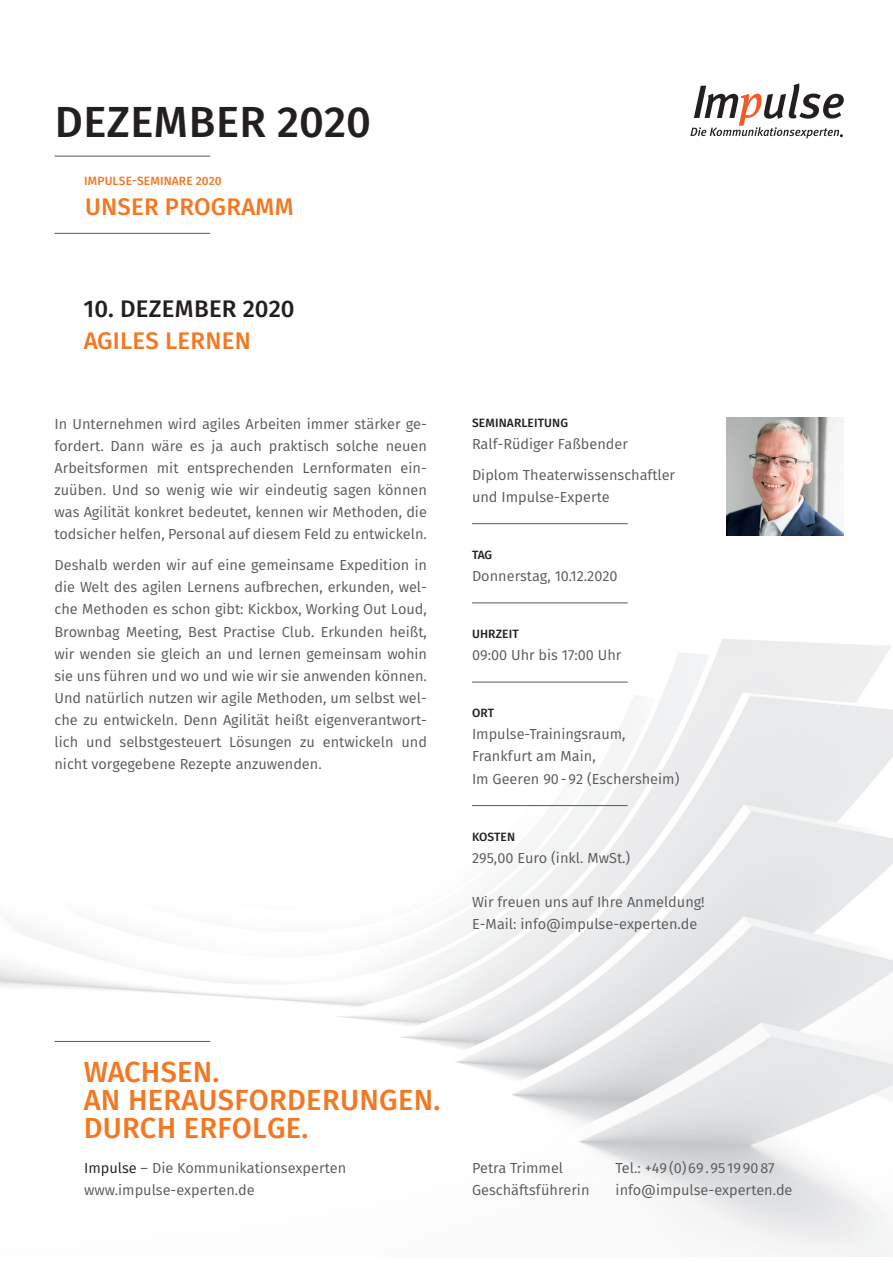
<style>
.page{position:relative;width:893px;height:1263px;background:#fff}
.page>*{position:absolute;margin:0;border:0;box-sizing:border-box;transform-origin:0 0}
.t1{font:500 43.5px "Fira Sans";letter-spacing:.01em;color:#231f20}
.t2{font:500 29.1px/27.8px "Fira Sans";letter-spacing:.01em;color:#f47721}
.t3{font:500 24px "Fira Sans";letter-spacing:.01em;color:#f47721}
.t4{font:500 24px "Fira Sans";letter-spacing:.01em;color:#231f20}
.t5{font:14.55px/22.2px "Fira Sans";color:#57585a}
.t6{font:500 12px "Fira Sans";letter-spacing:.01em;color:#231f20}
.t7{font:500 12px "Fira Sans";letter-spacing:.01em;color:#f47721}
.s1{color:#231f20}
</style>
<div class="page">
<svg style="left:690px;top:83px;width:154px;height:55px"></svg>
<hr style="left:472px;top:523px;width:156px;height:1px;background:#57585a">
<hr style="left:472px;top:603px;width:156px;height:1px;background:#57585a">
<hr style="left:472px;top:682px;width:156px;height:1px;background:#57585a">
<hr style="left:472px;top:805px;width:156px;height:1px;background:#57585a">
<img style="left:726px;top:418px;width:118px;height:117px">
<hr style="left:54px;top:1041px;width:156px;height:1px;background:#57585a">
<hr style="left:54px;top:233px;width:156px;height:1px;background:#57585a">
<hr style="left:54px;top:156px;width:156px;height:1px;background:#57585a">
<h1 class="t1" style="left:55px;top:91px;width:318px">DEZEMBER 2020</h1>
<p class="t7" style="left:84px;top:172px;width:139px">IMPULSE-SEMINARE 2020</p>
<h3 class="t3" style="left:85px;top:190px;width:210px">UNSER PROGRAMM</h3>
<h3 class="t4" style="left:84px;top:292px;width:213px">10. DEZEMBER 2020</h3>
<h3 class="t3" style="left:84px;top:323px;width:169px">AGILES LERNEN</h3>
<p class="t5" style="left:54px;top:412px;width:374px;text-align:justify">In Unternehmen wird agiles Arbeiten immer stärker ge&shy;fordert. Dann wäre es ja auch praktisch solche neuen Arbeitsformen mit entsprechenden Lernformaten ein&shy;zuüben. Und so wenig wie wir eindeutig sagen können was Agilität konkret bedeutet, kennen wir Methoden, die todsicher helfen, Personal auf diesem Feld zu entwickeln.</p>
<p class="t5" style="left:54px;top:554px;width:374px;text-align:justify">Deshalb werden wir auf eine gemeinsame Expedition in die Welt des agilen Lernens aufbrechen, erkunden, wel&shy;che Methoden es schon gibt: Kickbox, Working Out Loud, Brownbag Meeting, Best Practise Club. Erkunden heißt, wir wenden sie gleich an und lernen gemeinsam wohin sie uns führen und wo und wie wir sie anwenden können.<br>Und natürlich nutzen wir agile Methoden, um selbst wel&shy;che zu entwickeln. Denn Agilität heißt eigenverantwort&shy;lich und selbstgesteuert Lösungen zu entwickeln und nicht vorgegebene Rezepte anzuwenden.</p>
<p class="t6" style="left:472px;top:414px;width:98px">SEMINARLEITUNG</p>
<p class="t5" style="left:472px;top:428px;width:205px;line-height:30.6px">Ralf-Rüdiger Faßbender<br>Diplom Theaterwissenschaftler</p>
<p class="t5" style="left:472px;top:485px;width:139px">und Impulse-Experte</p>
<p class="t6" style="left:472px;top:546px;width:22px">TAG</p>
<p class="t5" style="left:472px;top:565px;width:147px">Donnerstag, 10.12.2020</p>
<p class="t6" style="left:472px;top:625px;width:48px">UHRZEIT</p>
<p class="t5" style="left:472px;top:644px;width:151px">09:00 Uhr bis 17:00 Uhr</p>
<p class="t6" style="left:472px;top:704px;width:24px">ORT</p>
<p class="t5" style="left:472px;top:723px;width:209px">Impulse-Trainingsraum,<br>Frankfurt am Main,<br>Im Geeren 90-92 (Eschersheim)</p>
<p class="t6" style="left:472px;top:828px;width:45px">KOSTEN</p>
<p class="t5" style="left:472px;top:847px;width:160px">295,00 Euro (inkl. MwSt.)</p>
<p class="t5" style="left:472px;top:891px;width:234px">Wir freuen uns auf Ihre Anmeldung!<br>E-Mail: info@impulse-experten.de</p>
<h2 class="t2" style="left:84px;top:1058px;width:358px">WACHSEN.<br>AN HERAUSFORDERUNGEN.<br>DURCH ERFOLGE.</h2>
<p class="t5" style="left:84px;top:1156px;width:264px"><span class="s1">Impulse</span> – Die Kommunikationsexperten www.impulse-experten.de</p>
<p class="t5" style="left:616px;top:1156px;width:178px">Tel.: +49(0)69.95 199087 info@impulse-experten.de</p>
<p class="t5" style="left:472px;top:1156px;width:119px">Petra Trimmel<br>Geschäftsführerin</p>
</div>
